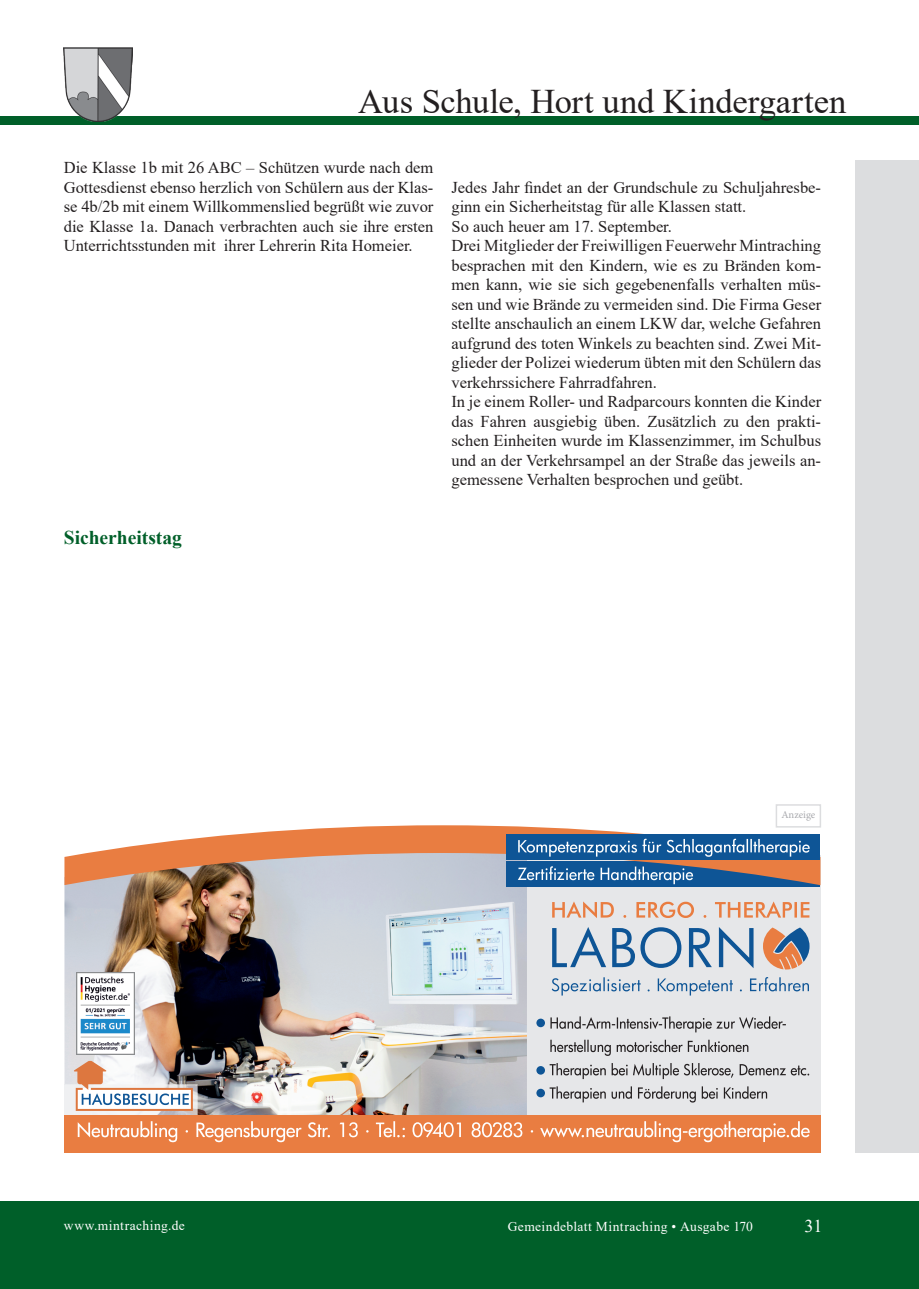
<style>
.page{position:relative;width:919px;height:1289px;background:#fff}
.page>*{position:absolute;margin:0;border:0;box-sizing:border-box;transform-origin:0 0}
.t1{font:34.5px "Times New Roman";letter-spacing:-.005em;color:#231f20}
.t2{font:700 19.5px "Times New Roman";color:#005f29}
.t3{font:18px "Times New Roman";color:#fff}
.t4{font:16.5px/19.5px "Times New Roman";color:#231f20;text-align:justify}
.t5{font:13.5px "Times New Roman";letter-spacing:.03em;color:#fff}
.t6{font:10.5px "Minion Pro";color:#a8a9ad}
</style>
<div class="page">
<div style="left:855px;top:161px;width:63px;height:991px;background:#dcdddf"></div>
<div style="left:0;top:1201px;width:918px;height:87px;background:#005f29"></div>
<div style="left:0;top:116px;width:918px;height:8px;background:#005f29"></div>
<img style="left:64px;top:47px;width:69px;height:74px">
<div style="left:775px;top:804px;width:46px;height:23px;border:2px solid #dcdddf"></div>
<img style="left:64px;top:885px;width:462px;height:230px">
<div style="left:526px;top:855px;width:294px;height:263px;background:#e6e7e9"></div>
<img style="left:64px;top:1084px;width:134px;height:31px">
<div style="left:506px;top:861px;width:314px;height:26px;background:#0e5596"></div>
<div style="left:64px;top:1115px;width:756px;height:37px;background:#e97d41"></div>
<svg style="left:78px;top:1121px;width:731px;height:21px"></svg>
<svg style="left:64px;top:825px;width:756px;height:60px"></svg>
<svg style="left:552px;top:927px;width:201px;height:41px"></svg>
<svg style="left:763px;top:927px;width:46px;height:42px"></svg>
<svg style="left:552px;top:901px;width:257px;height:17px"></svg>
<svg style="left:551px;top:977px;width:257px;height:18px"></svg>
<svg style="left:549px;top:1016px;width:260px;height:86px"></svg>
<div style="left:536px;top:1018px;width:9px;height:9px;background:#0e5596;border-radius:50%"></div>
<div style="left:536px;top:1088px;width:9px;height:9px;background:#0e5596;border-radius:50%"></div>
<div style="left:536px;top:1066px;width:9px;height:8px;background:#0e5596;border-radius:50%"></div>
<svg style="left:73px;top:1060px;width:120px;height:50px"></svg>
<img style="left:76px;top:972px;width:58px;height:82px">
<h1 class="t1" style="left:358px;top:78px;width:489px">Aus Schule, Hort und Kindergarten</h1>
<p class="t4" style="left:64px;top:157px;width:371px">Die Klasse 1b mit 26 ABC – Schützen wurde nach dem Gottesdienst ebenso herzlich von Schülern aus der Klas&shy;se 4b/2b mit einem Willkommenslied begrüßt wie zuvor die Klasse 1a. Danach verbrachten auch sie ihre ersten Unterrichtsstunden mit ihrer Lehrerin Rita Homeier.</p>
<p class="t2" style="left:64px;top:523px;width:120px">Sicherheitstag</p>
<p class="t4" style="left:451px;top:177px;width:371px;text-align:left">Jedes Jahr findet an der Grundschule zu Schuljahresbe&shy;ginn ein Sicherheitstag für alle Klassen statt.<br>So auch heuer am 17. September.<br>Drei Mitglieder der Freiwilligen Feuerwehr Mintraching besprachen mit den Kindern, wie es zu Bränden kom&shy;men kann, wie sie sich gegebenenfalls verhalten müs&shy;sen und wie Brände zu vermeiden sind. Die Firma Geser stellte anschaulich an einem LKW dar, welche Gefahren aufgrund des toten Winkels zu beachten sind. Zwei Mit&shy;glieder der Polizei wiederum übten mit den Schülern das verkehrssichere Fahrradfahren.<br>In je einem Roller- und Radparcours konnten die Kinder das Fahren ausgiebig üben. Zusätzlich zu den prakti&shy;schen Einheiten wurde im Klassenzimmer, im Schulbus und an der Verkehrsampel an der Straße das jeweils an&shy;gemessene Verhalten besprochen und geübt.</p>
<p class="t6" style="left:781px;top:807px;width:35px">Anzeige</p>
<p class="t5" style="left:64px;top:1215px;width:122px">www.mintraching.de</p>
<p class="t5" style="left:507px;top:1217px;width:247px">Gemeindeblatt Mintraching • Ausgabe 170</p>
<p class="t3" style="left:804px;top:1213px;width:19px">31</p>
</div>
